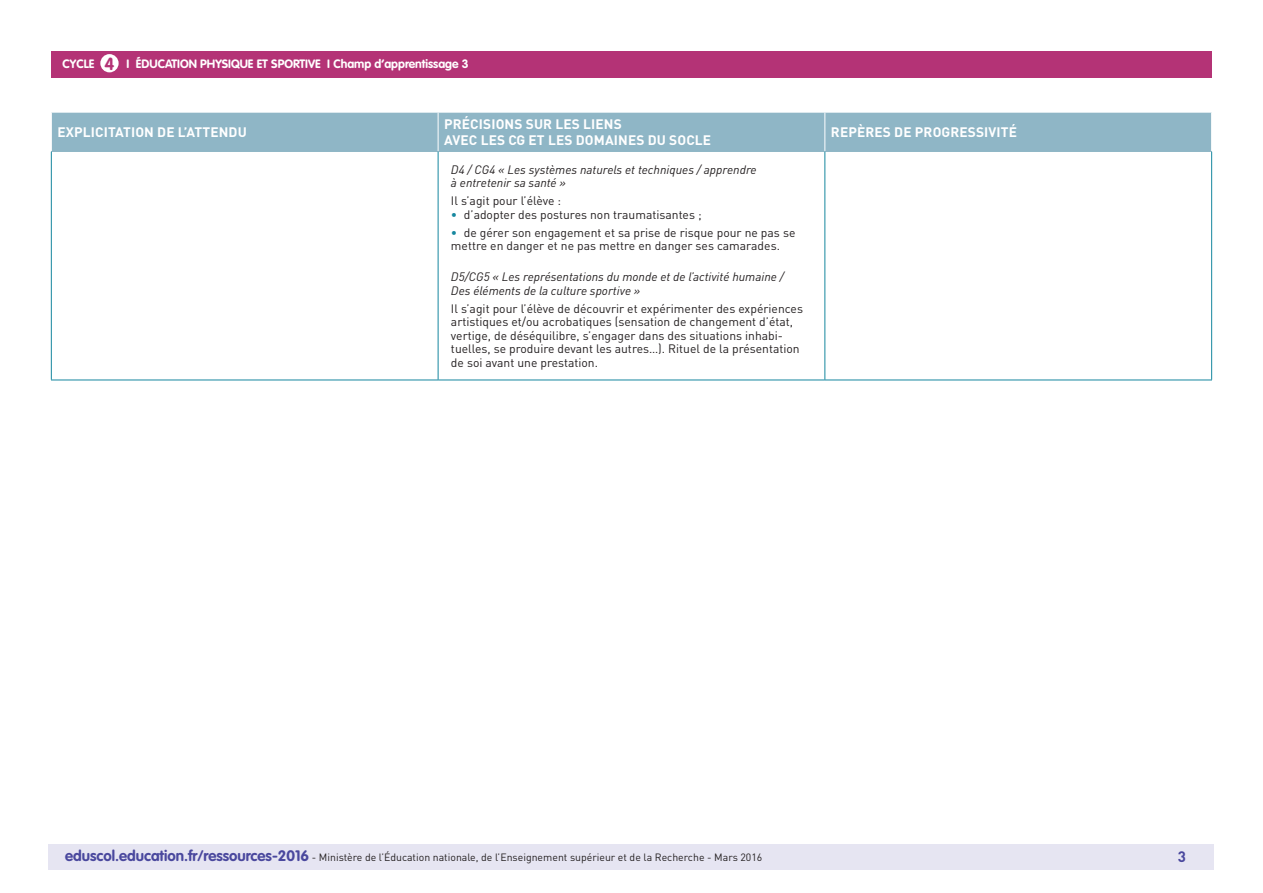
<style>
.page{position:relative;width:1263px;height:893px;background:#fff}
.page>*{position:absolute;margin:0;border:0;box-sizing:border-box;transform-origin:0 0}
.t1{font:700 17.25px "VAG Rounded Std";color:#b43376}
.t2{font:700 15px "DIN Pro";color:#4a489e}
.Titre_têtière_tablea{font:700 13.65px/16.4px "DIN Pro";letter-spacing:.01em;color:#fff}
.Texte_courant_tablea{font:12.15px/13.6px "DIN Pro";color:#231f20}
.Texte_italique_table{font:italic 12.15px/13.6px "DIN Pro";color:#231f20}
.t3{font:700 12px "VAG Rounded Std";color:#fff}
.t4{font:10.5px "DIN Pro";color:#231f20}
.s1{color:#16879f}
.s2{font-family:"VAG Rounded Std";font-weight:700;font-size:15px;color:#4a489e}
</style>
<div class="page">
<div style="left:49px;top:844px;width:1165px;height:26px;background:#e6e5f2"></div>
<div style="left:51px;top:51px;width:1161px;height:27px;background:#b43376"></div>
<div style="left:100px;top:54px;width:19px;height:18px;background:#fff;border-radius:50%"></div>
<div style="left:52px;top:113px;width:1159px;height:38px;background:#8fb6c6"></div>
<hr style="left:438px;top:113px;width:1px;height:38px;background:#fff">
<hr style="left:51px;top:151px;width:387px;height:1px;background:#8fb6c6">
<hr style="left:824px;top:113px;width:1px;height:38px;background:#fff">
<hr style="left:438px;top:151px;width:387px;height:1px;background:#8fb6c6">
<hr style="left:825px;top:151px;width:387px;height:1px;background:#8fb6c6">
<hr style="left:51px;top:152px;width:1px;height:228px;background:#16879f">
<hr style="left:438px;top:152px;width:1px;height:228px;background:#16879f">
<hr style="left:51px;top:380px;width:387px;height:1px;background:#16879f">
<hr style="left:824px;top:152px;width:1px;height:228px;background:#16879f">
<hr style="left:438px;top:380px;width:387px;height:1px;background:#16879f">
<hr style="left:1211px;top:152px;width:1px;height:228px;background:#16879f">
<hr style="left:825px;top:380px;width:387px;height:1px;background:#16879f">
<p class="t3" style="left:63px;top:57px;width:33px">CYCLE</p>
<p class="t3" style="left:127px;top:57px;width:344px">I ÉDUCATION PHYSIQUE ET SPORTIVE I Champ d’apprentissage 3</p>
<p class="t1" style="left:105px;top:53px;width:11px">4</p>
<p class="Titre_têtière_tablea" style="left:57px;top:124px;width:191px">EXPLICITATION DE L’ATTENDU</p>
<p class="Titre_têtière_tablea" style="left:444px;top:116px;width:268px">PRÉCISIONS SUR LES LIENS<br>AVEC LES CG ET LES DOMAINES DU SOCLE</p>
<p class="Titre_têtière_tablea" style="left:831px;top:124px;width:188px">REPÈRES DE PROGRESSIVITÉ</p>
<p class="Texte_italique_table" style="left:451px;top:162px;width:307px">D4 / CG4 « Les systèmes naturels et techniques / apprendre à entretenir sa santé »</p>
<p class="Texte_courant_tablea" style="left:451px;top:194px;width:112px">Il s’agit pour l’élève :</p>
<p class="Texte_courant_tablea" style="left:451px;top:207px;width:252px"><span class="s1">•</span> d’adopter des postures non traumatisantes ;</p>
<p class="Texte_courant_tablea" style="left:451px;top:225px;width:346px"><span class="s1">•</span> de gérer son engagement et sa prise de risque pour ne pas se mettre en danger et ne pas mettre en danger ses camarades.</p>
<p class="Texte_italique_table" style="left:451px;top:270px;width:334px">D5/CG5 « Les représentations du monde et de l’activité humaine /<br>Des éléments de la culture sportive »</p>
<p class="Texte_courant_tablea" style="left:451px;top:301px;width:354px">Il s’agit pour l’élève de découvrir et expérimenter des expériences artistiques et/ou acrobatiques (sensation de changement d’état, vertige, de déséquilibre, s’engager dans des situations inhabi&shy;tuelles, se produire devant les autres…). Rituel de la présentation de soi avant une prestation.</p>
<p class="t4" style="left:65px;top:850px;width:699px"><span class="s2">eduscol.education.fr/ressources-2016</span> - Ministère de l’Éducation nationale, de l’Enseignement supérieur et de la Recherche - Mars 2016</p>
<p class="t2" style="left:1178px;top:846px;width:10px">3</p>
</div>
